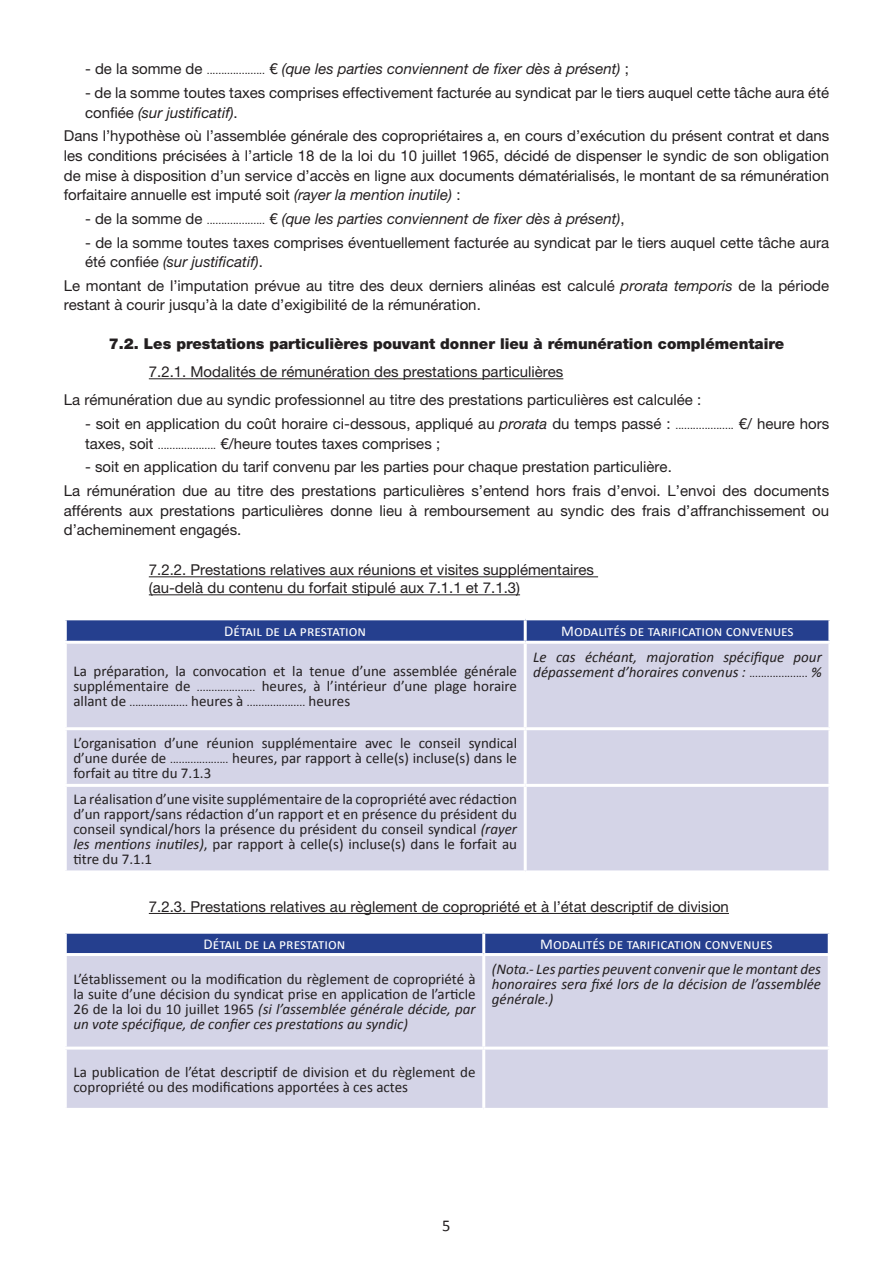
<style>
.page{position:relative;width:893px;height:1263px;background:#fff}
.page>*{position:absolute;margin:0;border:0;box-sizing:border-box;transform-origin:0 0}
.t1{font:16.5px "Calibri";color:#231f20}
.t2{font:15px/19.5px "Helvetica Neue LT Pro";color:#231f20}
.t3{font:15px/15px "Calibri";color:#231f20;text-align:justify}
.t4{font:italic 15px/15px "Calibri";color:#231f20}
.t5{font:italic 15px "Helvetica Neue LT Pro";color:#231f20}
.t6{font:15px "Calibri";color:#fff}
.t7{font:900 15px "Helvetica Neue LT Pro";color:#231f20}
.t8{font:10.5px "Helvetica Neue LT Pro";color:#231f20}
.s1{font-style:normal}
.s2{font-style:normal;font-size:10.5px}
.s3{font-style:italic}
.s4{font-size:10.5px}
.s5{font-family:"Helvetica Neue LT Pro";font-size:10.5px}
.s6{font-family:"Calibri";font-size:15px}
.s7{font-family:"Helvetica Neue LT Pro";font-style:normal;font-size:10.5px}
</style>
<div class="page">
<hr style="left:149px;top:378px;width:414px;height:1px;background:#231f20">
<hr style="left:149px;top:576px;width:449px;height:1px;background:#231f20">
<hr style="left:149px;top:594px;width:371px;height:1px;background:#231f20">
<hr style="left:149px;top:913px;width:580px;height:1px;background:#231f20">
<svg style="left:67px;top:620px;width:761px;height:21px;background:#2b4491"></svg>
<div style="left:67px;top:644px;width:761px;height:226px;background:#d4d4e7"></div>
<hr style="left:524px;top:644px;width:3px;height:83px;background:#fff">
<hr style="left:64px;top:727px;width:461px;height:3px;background:#fff">
<hr style="left:525px;top:727px;width:306px;height:3px;background:#fff">
<hr style="left:524px;top:730px;width:3px;height:54px;background:#fff">
<hr style="left:64px;top:784px;width:461px;height:3px;background:#fff">
<hr style="left:525px;top:784px;width:306px;height:3px;background:#fff">
<hr style="left:524px;top:787px;width:3px;height:83px;background:#fff">
<hr style="left:524px;top:620px;width:3px;height:21px;background:#fff">
<div style="left:67px;top:934px;width:761px;height:19px;background:#253f8e"></div>
<div style="left:67px;top:956px;width:761px;height:152px;background:#d4d4e7"></div>
<hr style="left:482px;top:956px;width:3px;height:90px;background:#fff">
<hr style="left:64px;top:1046px;width:420px;height:3px;background:#fff">
<hr style="left:484px;top:1046px;width:347px;height:3px;background:#fff">
<hr style="left:482px;top:1049px;width:3px;height:59px;background:#fff">
<hr style="left:482px;top:934px;width:3px;height:19px;background:#fff">
<p class="t5" style="left:85px;top:60px;width:545px"><span class="s1">- de la somme de</span> <span class="s2">....................</span> <span class="s1">€</span> (que les parties conviennent de fixer dès à présent) <span class="s1">;</span></p>
<p class="t2" style="left:85px;top:83px;width:746px">- de la somme toutes taxes comprises effectivement facturée au syndicat par le tiers auquel cette tâche aura été confiée <span class="s3">(sur justificatif)</span>.</p>
<p class="t2" style="left:64px;top:126px;width:767px;text-align:justify">Dans l’hypothèse où l’assemblée générale des copropriétaires a, en cours d’exécution du présent contrat et dans les conditions précisées à l’article 18 de la loi du 10 juillet 1965, décidé de dispenser le syndic de son obligation de mise à disposition d’un service d’accès en ligne aux documents dématérialisés, le montant de sa rémunération forfaitaire annuelle est imputé soit <span class="s3">(rayer la mention inutile)</span> :</p>
<p class="t5" style="left:85px;top:209px;width:541px"><span class="s1">- de la somme de</span> <span class="s2">....................</span> <span class="s1">€</span> (que les parties conviennent de fixer dès à présent)<span class="s1">,</span></p>
<p class="t2" style="left:85px;top:232px;width:746px">- de la somme toutes taxes comprises éventuellement facturée au syndicat par le tiers auquel cette tâche aura été confiée <span class="s3">(sur justificatif)</span>.</p>
<p class="t2" style="left:64px;top:275px;width:767px">Le montant de l’imputation prévue au titre des deux derniers alinéas est calculé <span class="s3">prorata temporis</span> de la période restant à courir jusqu’à la date d’exigibilité de la rémunération.</p>
<p class="t7" style="left:109px;top:335px;width:677px">7.2. Les prestations particulières pouvant donner lieu à rémunération complémentaire</p>
<p class="t2" style="left:64px;top:358px;width:639px;line-height:28px;text-indent:85px">7.2.1. Modalités de rémunération des prestations particulières<br>La rémunération due au syndic professionnel au titre des prestations particulières est calculée :</p>
<p class="t2" style="left:85px;top:414px;width:746px">- soit en application du coût horaire ci-dessous, appliqué au <span class="s3">prorata</span> du temps passé : <span class="s4">....................</span> €/ heure hors taxes, soit <span class="s4">....................</span> €/heure toutes taxes comprises ;</p>
<p class="t2" style="left:64px;top:455px;width:767px;line-height:23.7px;text-indent:21px">- soit en application du tarif convenu par les parties pour chaque prestation particulière.<br>La rémunération due au titre des prestations particulières s’entend hors frais d’envoi. L’envoi des documents</p>
<p class="t2" style="left:64px;top:500px;width:767px">afférents aux prestations particulières donne lieu à remboursement au syndic des frais d’affranchissement ou d’acheminement engagés.</p>
<p class="t2" style="left:149px;top:561px;width:447px;line-height:18px">7.2.2. Prestations relatives aux réunions et visites supplémentaires (au-delà du contenu du forfait stipulé aux 7.1.1 et 7.1.3)</p>
<p class="t6" style="left:224px;top:621px;width:143px">Détail de la prestation</p>
<p class="t6" style="left:561px;top:621px;width:234px">Modalités de tarification convenues</p>
<p class="t3" style="left:73px;top:663px;width:445px">La préparation, la convocation et la tenue d’une assemblée générale supplémentaire de <span class="s5">....................</span> heures, à l’intérieur d’une plage horaire</p>
<p class="t8" style="left:73px;top:696px;width:278px"><span class="s6">allant de</span> .................... <span class="s6">heures à</span> .................... <span class="s6">heures</span></p>
<p class="t4" style="left:533px;top:649px;width:290px">Le cas échéant, majoration spécifique pour dépassement d’horaires convenus : <span class="s7">....................</span> %</p>
<p class="t3" style="left:73px;top:735px;width:445px">L’organisation d’une réunion supplémentaire avec le conseil syndical d’une durée de <span class="s5">....................</span> heures, par rapport à celle(s) incluse(s) dans le forfait au titre du 7.1.3</p>
<p class="t3" style="left:73px;top:791px;width:445px">La réalisation d’une visite supplémentaire de la copropriété avec rédaction d’un rapport/sans rédaction d’un rapport et en présence du président du conseil syndical/hors la présence du président du conseil syndical <span class="s3">(rayer les mentions inutiles)</span>, par rapport à celle(s) incluse(s) dans le forfait au titre du 7.1.1</p>
<p class="t2" style="left:149px;top:897px;width:582px">7.2.3. Prestations relatives au règlement de copropriété et à l’état descriptif de division</p>
<p class="t6" style="left:204px;top:933px;width:143px">Détail de la prestation</p>
<p class="t6" style="left:540px;top:933px;width:234px">Modalités de tarification convenues</p>
<p class="t3" style="left:73px;top:971px;width:404px">L’établissement ou la modification du règlement de copropriété à la suite d’une décision du syndicat prise en application de l’article 26 de la loi du 10 juillet 1965 <span class="s3">(si l’assemblée générale décide, par un vote spécifique, de confier ces prestations au syndic)</span></p>
<p class="t4" style="left:492px;top:961px;width:331px;text-align:justify">(Nota.- Les parties peuvent convenir que le montant des honoraires sera fixé lors de la décision de l’assemblée générale.)</p>
<p class="t3" style="left:73px;top:1064px;width:404px">La publication de l’état descriptif de division et du règlement de copropriété ou des modifications apportées à ces actes</p>
<p class="t1" style="left:442px;top:1214px;width:10px">5</p>
</div>
